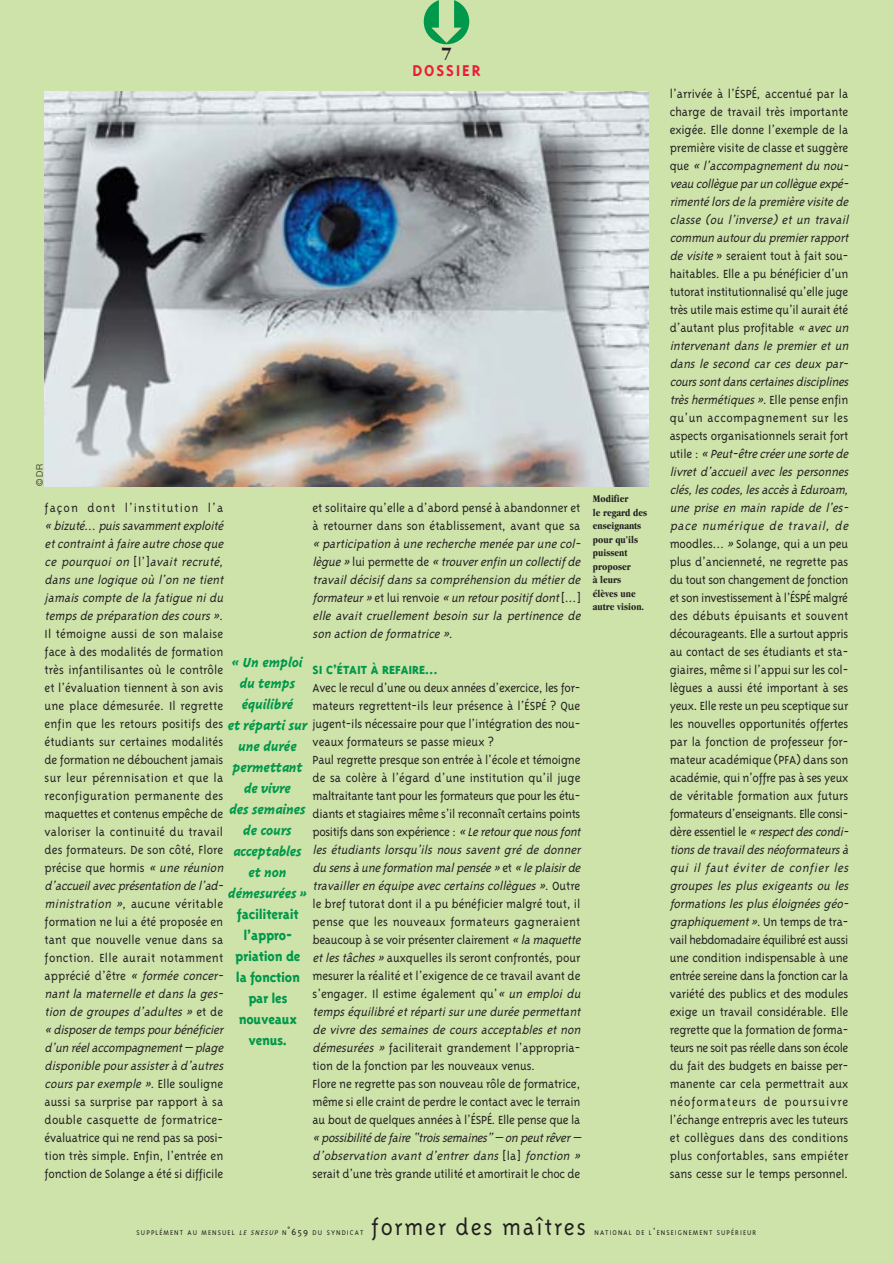
<style>
.page{position:relative;width:893px;height:1263px;background:#cde3aa}
.page>*{position:absolute;margin:0;border:0;box-sizing:border-box;transform-origin:0 0}
.t1{font:300 25.5px "Triplex";letter-spacing:.07em;color:#231f20}
.t2{font:700 18px/16.2px "Triplex";letter-spacing:.1em;color:#ed1a3a;text-align:center}
.t3{font:italic 800 15px/21px "Triplex";letter-spacing:-.015em;color:#00984a;text-align:center;scale:.95 1}
.t4{font:300 13.5px/18px "Triplex";letter-spacing:-.01em;color:#231f20}
.t5{font:italic 300 13.5px/18px "Triplex";color:#231f20}
.t6{font:700 condensed 10.5px/13.5px "Garamond";color:#231f20}
.t7{font:300 9px "Helvetica Neue";color:#231f20}
.t8{font:300 7.8px "Triplex";letter-spacing:.135em;color:#231f20}
.s1{font-family:"Garamond";color:#231f20}
.s2{font-style:italic}
.s3{font-style:normal}
.s4{font-weight:800;color:#00984a}
.s5{font-size:10.5px}
</style>
<div class="page">
<img style="left:45px;top:91px;width:603px;height:395px">
<p class="t2" style="left:412px;top:47px;width:70px"><span class="s1">7<br></span>DOSSIER</p>
<p class="t7" style="left:34px;top:486px;width:23px;rotate:-90deg">© DR</p>
<p class="t4" style="left:45px;top:500px;width:183px">façon dont l’institution l’a <span class="s2">« bizuté… puissavammentexploité etcontraintà faire autre chose que ce pourquoi on</span> [ l ’ ] <span class="s2">avait recruté, dans une logique où l’on ne tient jamais compte de la fatigue ni du temps de préparation des cours »</span>.<br>Il témoigne aussi de son malaise face à des modalités de formation très infantilisantes où le contrôle et l’évaluation tiennent à son avis une place démesurée. Il regrette enfin que les retours positifs des étudiants sur certaines modalités de formation ne débouchent jamais sur leur pérennisation et que la reconfiguration permanente des maquettes et contenus empêche de valoriser la continuité du travail des formateurs. De son côté, Flore précise que hormis <span class="s2">« une réunion d’accueilavec présentation de l’ad&shy;ministration »</span>, aucune véritable formation ne lui a été proposée en tant que nouvelle venue dans sa fonction. Elle aurait notamment apprécié d’être <span class="s2">« formée concer&shy;nant la maternelle et dans la ges&shy;tion de groupes d’adultes »</span> e t d e <span class="s2">« disposerde tempspourbénéficier d’un réelaccompagnement– plage disponible pourassisterà d’autres cours parexemple »</span>. E l l e s o u l i g n e aussi sa surprise par rapport à sa double casquette de formatrice&shy;évaluatrice qui ne rend pas sa posi&shy;tion très simple. Enfin, l’entrée en fonction de Solange a été si difficile</p>
<p class="t5" style="left:313px;top:500px;width:272px"><span class="s3">et solitaire qu’elle a d’abord pensé à abandonner et à retourner dans son établissement, avant que sa </span>« participation à une recherche menée parune col&shy;lègue » <span class="s3">l u i p e r m e t t e d e</span> « trouverenfin un collectif de travaildécisif dans sa compréhension du métierde formateur» <span class="s3">e t l u i r e n v o i e</span> « un retourpositif dont<span class="s3">[ … ] </span>elle avait cruellement besoin sur la pertinence de son action de formatrice »<span class="s3">.</span></p>
<p class="t3" style="left:228px;top:653px;width:85px">« Un emploi du temps équilibré<br>et réparti sur une durée permettant de vivre<br>des semaines de cours acceptables et non démesurées » <span class="s3">faciliterait l’appro - priation de la fonction par les nouveaux venus.</span></p>
<p class="t4" style="left:313px;top:662px;width:272px"><span class="s4">SI C’ÉTAIT À REFAIRE…<br></span>Avec le recul d’une ou deux années d’exercice, les for&shy;mateurs regrettent-ils leur présence à l’ÉSPÉ ? Que jugent-ils nécessaire pour que l’intégration des nou&shy;veaux formateurs se passe mieux ?<br>Paul regrette presque son entrée à l’école et témoigne de sa colère à l’égard d’une institution qu’il juge maltraitante tant pour les formateurs que pour les étu&shy;diants et stagiaires même s’il reconnaît certains points positifs dans son expérience : <span class="s2">« Leretourquenousfont les étudiants lorsqu’ils nous savent gré de donner du sensà une formation malpensée »</span> e t <span class="s2">« le plaisirde travailleren équipe avec certainscollègues»</span>. O u t r e le bref tutorat dont il a pu bénéficier malgré tout, il pense que les nouveaux formateurs gagneraient beaucoup à se voir présenter clairement <span class="s2">« la maquette etlestâches»</span>auxquelles ils seront confrontés, pour mesurer la réalité et l’exigence de ce travail avant de s’engager. Il estime également qu’<span class="s2">« un emploi du tempséquilibré etrépartisurune durée permettant de vivre des semaines de cours acceptables et non démesurées »</span> faciliterait grandement l’appropria&shy;tion de la fonction par les nouveaux venus.<br>Flore ne regrette pas son nouveau rôle de formatrice, même si elle craint de perdre le contact avec le terrain au bout de quelques années à l’ÉSPÉ. Elle pense que la <span class="s2">« possibilitédefaire“troissemaines” – on peutrêver – d’observation avant d’entrer dans</span> [ l a ] <span class="s2">fonction » </span>serait d’une très grande utilité et amortirait le choc de</p>
<p class="t6" style="left:593px;top:493px;width:56px">Modifier<br>le regard des enseignants pour qu’ils puissent proposer<br>à leurs élèves une autre vision.</p>
<p class="t4" style="left:670px;top:86px;width:183px">l’arrivée à l’ÉSPÉ, accentué par la charge de travail très importante exigée. Elle donne l’exemple de la première visite de classe et suggère q u e <span class="s2">« l’accompagnement du nou&shy;veau collègue parun collègue expé&shy;rimenté lorsde la première visite de classe (ou l’inverse) et un travail commun autourdu premierrapport de visite</span> » seraient tout à fait sou&shy;haitables. Elle a pu bénéficier d’un tutorat institutionnalisé qu’elle juge très utile mais estime qu’il aurait été d’autant plus profitable <span class="s2">« avec un intervenant dans le premier et un dans le second car ces deux par&shy;courssontdanscertainesdisciplines trèshermétiques»</span>. E l l e p e n s e e n f i n qu’un accompagnement sur les aspects organisationnels serait fort u t i l e : <span class="s2">« Peut-être créerune sorte de livret d’accueil avec les personnes clés,lescodes,lesaccèsà Eduroam, une prise en main rapide de l’es&shy;pace numérique de travail, de </span>moodles<span class="s2">… »</span>Solange, qui a un peu plus d’ancienneté, ne regrette pas du tout son changement de fonction et son investissement à l’ÉSPÉ malgré des débuts épuisants et souvent décourageants. Elle a surtout appris au contact de ses étudiants et sta&shy;giaires, même si l’appui sur les col&shy;lègues a aussi été important à ses yeux. Elle reste un peu sceptique sur les nouvelles opportunités offertes par la fonction de professeur for&shy;mateur académique (PFA) dans son académie, qui n’offre pas à ses yeux de véritable formation aux futurs formateurs d’enseignants. Elle consi&shy;dère essen t i e l l e <span class="s2">« respectdescondi&shy;tionsde travaildesnéoformateursà qui il faut éviter de confier les groupes les plus exigeants ou les formations les plus éloignées géo&shy;graphiquement»</span>. U n t e m p s d e t r a - vail hebdomadaire équilibré est aussi une condition indispensable à une entrée sereine dans la fonction car la variété des publics et des modules exige un travail considérable. Elle regrette que la formation de forma&shy;teurs ne soit pas réelle dans son école du fait des budgets en baisse per&shy;manente car cela permettrait aux néoformateurs de poursuivre l’échange entrepris avec les tuteurs et collègues dans des conditions plus confortables, sans empiéter sans cesse sur le temps personnel.</p>
<p class="t8" style="left:137px;top:1230px;width:228px">SUPPLÉMENT AU MENSUEL <span class="s2">LE SNESUP</span> N<span class="s5">˚659</span> DU SYNDICAT</p>
<p class="t1" style="left:371px;top:1218px;width:216px">former des maîtres</p>
<p class="t8" style="left:594px;top:1230px;width:163px">NATIONAL DE L<span class="s5">’</span>ENSEIGNEMENT SUPÉRIEUR</p>
</div>
